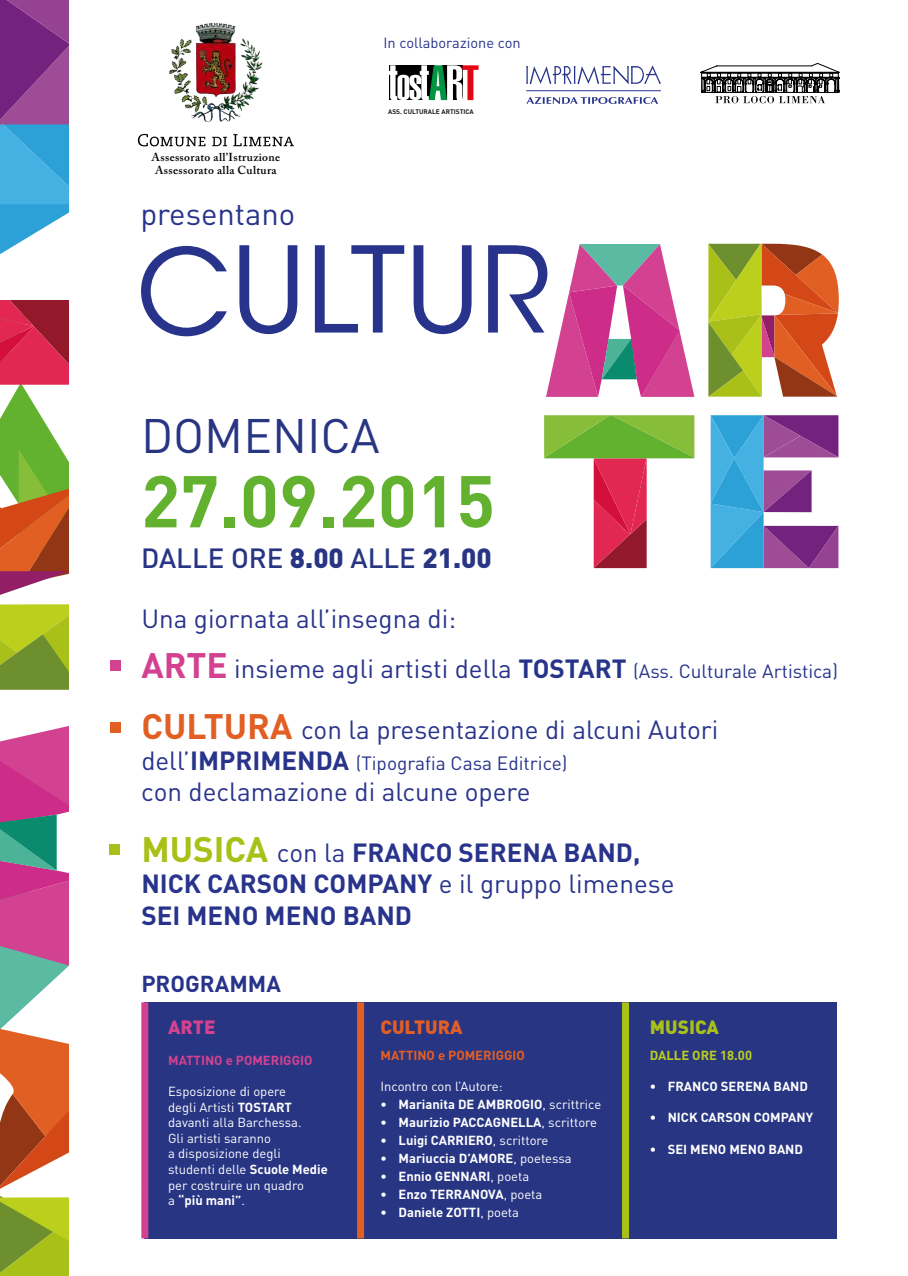
<style>
.page{position:relative;width:908px;height:1276px;background:#fff}
.page>*{position:absolute;margin:0;border:0;box-sizing:border-box;transform-origin:0 0}
.t1{font:700 72px "DIN";color:#62b22f}
.t2{font:47.8px "DIN";color:#283583}
.t3{font:700 35px "DIN";color:#e25f24}
.t4{font:700 35px "DIN";color:#a8c017}
.t5{font:700 35px "DIN";color:#d24290}
.t6{font:31px "DIN";color:#28348b}
.t7{font:27.5px "DIN Medium Alternate";color:#283583}
.t8{font:26px "DIN";color:#28348b}
.t9{font:700 26px/31.2px "DIN";color:#28348b}
.t10{font:700 22.8px "DIN";color:#28348b}
.t11{font:19px "DIN";color:#28348b}
.t12{font:900 19px "DIN";color:#e25f24}
.t13{font:900 19px "DIN";color:#a8c017}
.t14{font:900 19px "DIN";color:#d24290}
.t15{font:14.6px "DIN";color:#28348b}
.t16{font:13px/15.6px "DIN";color:#fff}
.t17{font:700 13px "DIN";color:#fff}
.t18{font:700 13px "DIN";color:#d24290}
.t19{font:700 13px "DIN";color:#e25f24}
.t20{font:700 13px "DIN";color:#bccf1c}
.t21{font:13px "DIN Bold Alternate";color:#fff}
.t22{font:600 11.5px/13.8px "Adobe Caslon Pro";letter-spacing:.03em;color:#000;text-align:center}
.t23{font:700 6.6px "DIN";color:#1d1d1b}
.s1{font-family:"DIN";font-weight:900}
.s2{font-weight:700}
.s3{font-size:26px}
.s4{font-weight:700;font-size:26px}
.s5{font-weight:400}
.s6{font-family:"DIN"}
</style>
<div class="page">
<svg style="left:0;top:0;width:69px;height:254px;background:#6f77b6"></svg>
<svg style="left:0;top:726px;width:142px;height:550px"></svg>
<div style="left:70px;top:0;width:71px;height:1276px;background:#fff"></div>
<svg style="left:0;top:300px;width:69px;height:390px;background:#af864d"></svg>
<svg style="left:389px;top:65px;width:89px;height:35px"></svg>
<img style="left:196px;top:23px;width:40px;height:75px">
<svg style="left:138px;top:134px;width:156px;height:12px"></svg>
<hr style="left:526px;top:90px;width:134px;height:1px;background:#28348b">
<svg style="left:526px;top:97px;width:132px;height:7px"></svg>
<svg style="left:526px;top:65px;width:134px;height:19px"></svg>
<svg style="left:700px;top:63px;width:138px;height:40px"></svg>
<svg style="left:710px;top:415px;width:128px;height:153px;background:#7c89c0"></svg>
<svg style="left:708px;top:244px;width:130px;height:153px;background:#bf8f3d"></svg>
<svg style="left:544px;top:415px;width:150px;height:154px"></svg>
<svg style="left:141px;top:246px;width:86px;height:90px"></svg>
<svg style="left:239px;top:245px;width:58px;height:89px"></svg>
<svg style="left:315px;top:245px;width:89px;height:87px"></svg>
<svg style="left:413px;top:245px;width:58px;height:89px"></svg>
<svg style="left:488px;top:244px;width:206px;height:153px"></svg>
<div style="left:144px;top:1002px;width:692px;height:236px;background:#283583"></div>
<div style="left:141px;top:1002px;width:7px;height:236px;background:#d24290"></div>
<div style="left:357px;top:1002px;width:7px;height:236px;background:#e25f24"></div>
<div style="left:621px;top:1002px;width:7px;height:236px;background:#a8c017"></div>
<div style="left:110px;top:660px;width:11px;height:10px;background:#d24290"></div>
<div style="left:110px;top:722px;width:11px;height:10px;background:#e25f24"></div>
<div style="left:109px;top:844px;width:11px;height:11px;background:#a8c017"></div>
<p class="t15" style="left:383px;top:33px;width:139px">In collaborazione con</p>
<p class="t22" style="left:151px;top:150px;width:130px">Assessorato all’Istruzione<br>Assessorato alla Cultura</p>
<h3 class="t6" style="left:140px;top:195px;width:156px">presentano</h3>
<p class="t23" style="left:388px;top:107px;width:87px">ASS. CULTURALE ARTISTICA</p>
<h2 class="t2" style="left:141px;top:406px;width:240px">DOMENICA</h2>
<h1 class="t1" style="left:141px;top:454px;width:355px">27.09.2015</h1>
<h3 class="t7" style="left:141px;top:540px;width:352px">DALLE ORE <span class="s1">8.00</span> ALLE <span class="s1">21.00</span></h3>
<h3 class="t8" style="left:141px;top:602px;width:316px">Una giornata all’insegna di:</h3>
<h3 class="t5" style="left:141px;top:642px;width:44px">ARTE</h3>
<h3 class="t8" style="left:234px;top:652px;width:332px">insieme agli artisti della <span class="s2">TOSTART</span></h3>
<h3 class="t11" style="left:632px;top:659px;width:206px">(Ass. Culturale Artistica)</h3>
<h3 class="t3" style="left:141px;top:703px;width:44px">CULTURA</h3>
<h3 class="t8" style="left:301px;top:713px;width:418px">con la presentazione di alcuni Autori</h3>
<h3 class="t11" style="left:141px;top:751px;width:427px"><span class="s3">dell’</span><span class="s4">IMPRIMENDA</span> (Tipografia Casa Editrice)</h3>
<h3 class="t8" style="left:141px;top:775px;width:390px">con declamazione di alcune opere</h3>
<h3 class="t4" style="left:141px;top:826px;width:49px">MUSICA</h3>
<h3 class="t8" style="left:277px;top:836px;width:108px">con la <span class="s2">FRANC</span></h3>
<h3 class="t9" style="left:435px;top:836px;width:56px">O SERENA</h3>
<h3 class="t9" style="left:563px;top:836px;width:36px">BAND</h3>
<h3 class="t9" style="left:141px;top:836px;width:534px;text-indent:491px">,<br>NICK CARSON COMPANY <span class="s5">e il gruppo limenese<br></span>SEI MEN</h3>
<h3 class="t9" style="left:242px;top:898px;width:41px">O MEN</h3>
<h3 class="t9" style="left:320px;top:898px;width:58px">O BAND</h3>
<h3 class="t10" style="left:141px;top:968px;width:76px">PROGRAMMA</h3>
<h3 class="t14" style="left:168px;top:1014px;width:49px">ARTE</h3>
<h3 class="t12" style="left:380px;top:1014px;width:83px">CULTURA</h3>
<h3 class="t13" style="left:649px;top:1014px;width:71px">MUSICA</h3>
<p class="t18" style="left:168px;top:1051px;width:144px">MATTINO E POMERIGGIO</p>
<p class="t16" style="left:168px;top:1083px;width:161px">Esposizione di opere<br>degli Artisti <span class="s2">TOSTART </span>davanti alla Barchessa.<br>Gli artisti saranno<br>a disposizione degli studenti delle <span class="s2">SCUOLE MEDIE </span>per costruire un quadro</p>
<p class="t21" style="left:168px;top:1192px;width:78px"><span class="s6">a</span> “più mani”<span class="s6">.</span></p>
<p class="t19" style="left:380px;top:1046px;width:144px">MATTINO E POMERIGGIO</p>
<p class="t16" style="left:380px;top:1078px;width:124px">Incontro con l’Autore:</p>
<p class="t17" style="left:380px;top:1096px;width:115px">• MARIANITA DE AMBR</p>
<p class="t16" style="left:513px;top:1096px;width:89px"><span class="s2">OGIO</span>, scrittrice</p>
<p class="t17" style="left:380px;top:1114px;width:89px">• MAURIZIO PACCA</p>
<p class="t17" style="left:492px;top:1114px;width:18px">GNELLA</p>
<p class="t16" style="left:541px;top:1114px;width:57px">, scrittore</p>
<p class="t17" style="left:380px;top:1132px;width:67px">• LUIGI CARRIER</p>
<p class="t16" style="left:484px;top:1132px;width:65px"><span class="s2">O</span>, scrittore</p>
<p class="t17" style="left:380px;top:1150px;width:193px">• MARIUCCIA D’AMORE<span class="s5">, poetessa</span></p>
<p class="t17" style="left:380px;top:1168px;width:64px">• ENNIO GENNARI</p>
<p class="t16" style="left:490px;top:1168px;width:40px">, poeta</p>
<p class="t17" style="left:380px;top:1186px;width:67px">• ENZO TERRAN</p>
<p class="t16" style="left:480px;top:1186px;width:64px"><span class="s2">OVA</span>, poeta</p>
<p class="t17" style="left:380px;top:1204px;width:140px">• DANIELE ZOTTI <span class="s5">, poeta</span></p>
<p class="t20" style="left:649px;top:1046px;width:104px">DALLE ORE 18.00</p>
<p class="t17" style="left:649px;top:1078px;width:160px">• FRANCO SERENA BAND</p>
<p class="t17" style="left:649px;top:1109px;width:165px">• NICK CARSON COMPANY</p>
<p class="t17" style="left:649px;top:1140px;width:155px">• SEI MENO MENO BAND</p>
</div>
